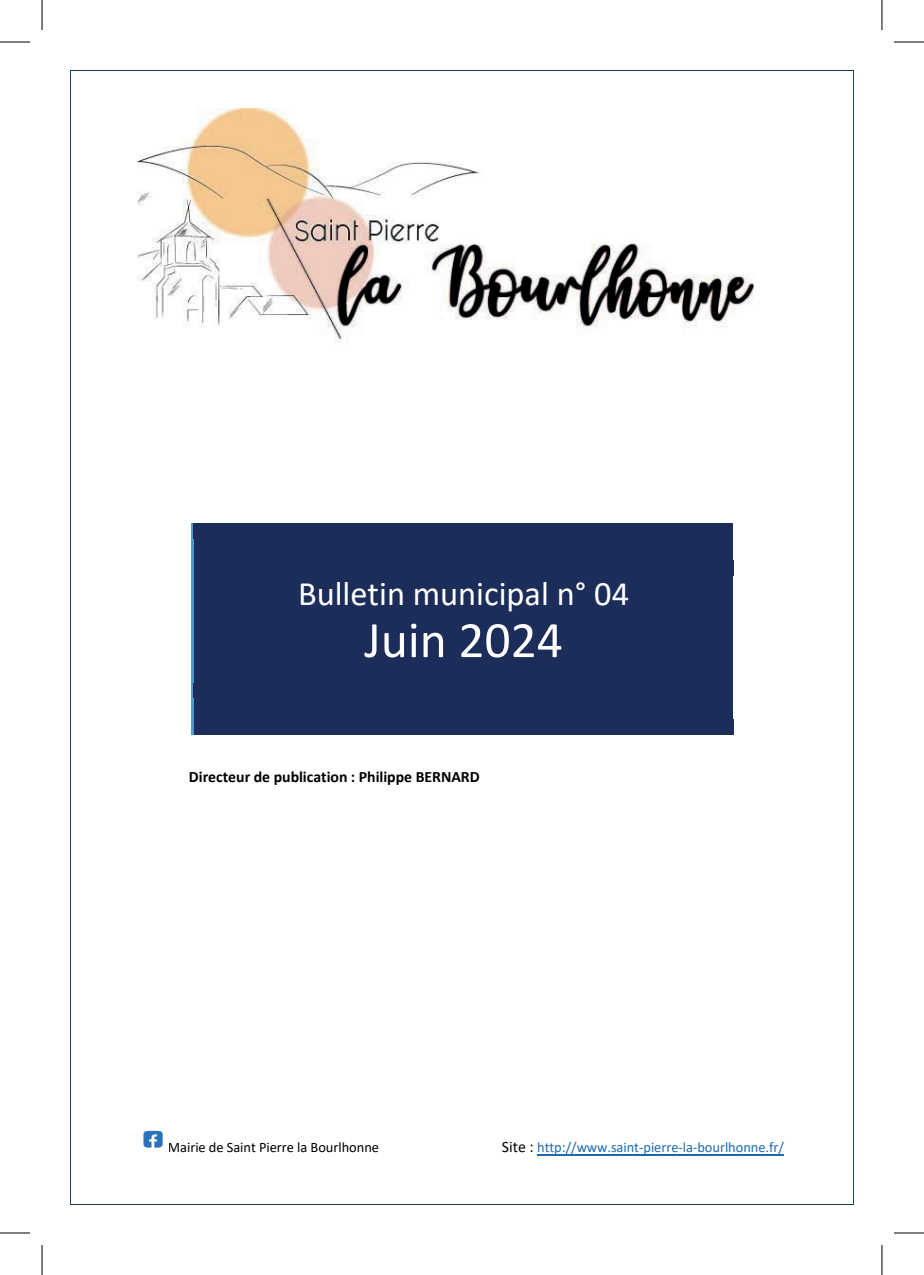
<style>
.page{position:relative;width:924px;height:1275px;background:#fff}
.page>*{position:absolute;margin:0;border:0;box-sizing:border-box;transform-origin:0 0}
.t1{font:51.4px "Calibri";color:#fff}
.t2{font:34.4px "Calibri";color:#fff}
.t3{font:700 15.8px "Calibri";color:#000001}
.t4{font:14.4px "Calibri";letter-spacing:-.005em;color:#1b69b4}
.t5{font:14.4px "Calibri";letter-spacing:-.005em;color:#000001}
.s1{font-size:15.8px;color:#000001}
</style>
<div class="page">
<hr style="left:537px;top:1154px;width:39px;height:1px;background:#1b69b4">
<hr style="left:576px;top:1154px;width:202px;height:1px;background:#1b69b4">
<img style="left:143px;top:1130px;width:20px;height:18px">
<div style="left:200px;top:539px;width:524px;height:21px;background:#1c2d5a"></div>
<svg style="left:191px;top:523px;width:2px;height:16px"></svg>
<div style="left:193px;top:523px;width:539px;height:16px;background:#1c2d5a"></div>
<div style="left:192px;top:560px;width:540px;height:15px;background:#1c2d5a"></div>
<hr style="left:191px;top:539px;width:2px;height:36px;background:#4f98d2">
<div style="left:193px;top:575px;width:539px;height:108px;background:#1c2d5a"></div>
<hr style="left:191px;top:575px;width:2px;height:108px;background:#4f98d2">
<div style="left:200px;top:698px;width:524px;height:21px;background:#1c2d5a"></div>
<svg style="left:191px;top:683px;width:2px;height:15px"></svg>
<div style="left:193px;top:683px;width:539px;height:15px;background:#1c2d5a"></div>
<div style="left:192px;top:719px;width:540px;height:15px;background:#1c2d5a"></div>
<hr style="left:191px;top:698px;width:2px;height:36px;background:#4f98d2">
<img style="left:137px;top:108px;width:616px;height:234px">
<hr style="left:71px;top:70px;width:781px;height:1px;background:#163c68">
<hr style="left:70px;top:70px;width:1px;height:1134px;background:#163c68">
<hr style="left:852px;top:70px;width:1px;height:1134px;background:#163c68">
<hr style="left:71px;top:1204px;width:781px;height:1px;background:#163c68">
<hr style="left:0;top:42px;width:30px;height:1px;background:#000">
<hr style="left:893px;top:42px;width:30px;height:1px;background:#000">
<hr style="left:0;top:1232px;width:30px;height:1px;background:#000">
<hr style="left:893px;top:1232px;width:30px;height:1px;background:#000">
<hr style="left:42px;top:0;width:1px;height:30px;background:#000">
<hr style="left:42px;top:1245px;width:1px;height:30px;background:#000">
<hr style="left:881px;top:0;width:1px;height:30px;background:#000">
<hr style="left:881px;top:1245px;width:1px;height:30px;background:#000">
<h2 class="t2" style="left:298px;top:569px;width:332px">Bulletin municipal n° 04</h2>
<h1 class="t1" style="left:364px;top:604px;width:200px">Juin 2024</h1>
<p class="t3" style="left:189px;top:765px;width:292px">Directeur de publication : Philippe BERNARD</p>
<p class="t5" style="left:168px;top:1137px;width:212px">Mairie de Saint Pierre la Bourlhonne</p>
<p class="t4" style="left:501px;top:1137px;width:283px"><span class="s1">Site :</span> http://www.saint-pierre-la-bourlhonne.fr/</p>
</div>
